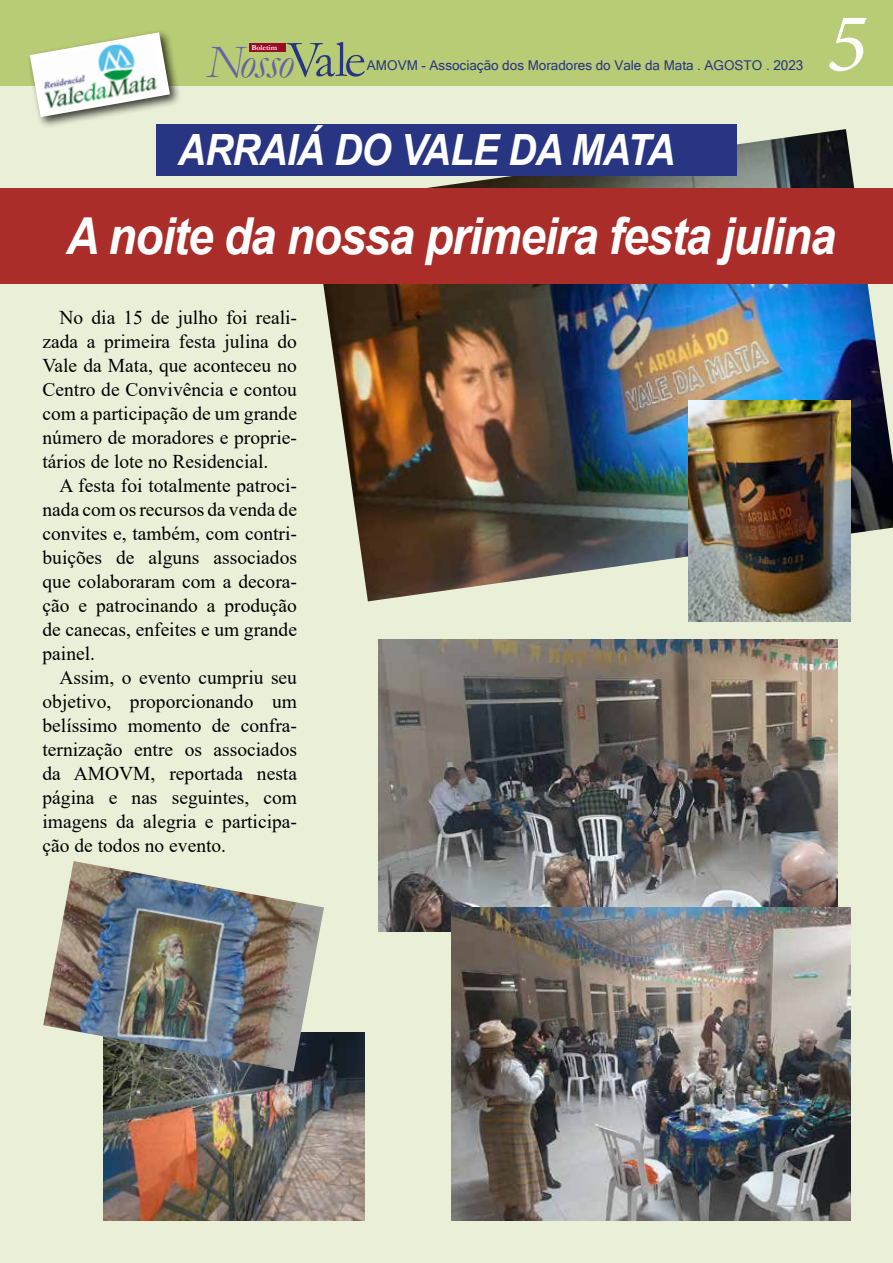
<style>
.page{position:relative;width:893px;height:1263px;background:#eaefd8}
.page>*{position:absolute;margin:0;border:0;box-sizing:border-box;transform-origin:0 0}
.t1{font:italic 84px "Minion Variable Concept";color:#fff}
.t2{font:italic 700 51px "Arial";letter-spacing:-.025em;color:#fff;scale:.9 1}
.t3{font:italic 46.95px "Garamond";letter-spacing:-.04em;color:#6565a4}
.t4{font:italic 700 43.05px "Arial";letter-spacing:-.02em;color:#fff;scale:.9 1}
.t5{font:19.5px/24px "Times New Roman";color:#000;text-align:justify}
.t6{font:13.5px "Microsoft Sans Serif";color:#283583}
.t7{font:700 7.65px "Garamond";color:#fff}
.s1{font-style:normal;font-size:52.35px;color:#283583}
</style>
<div class="page">
<div style="left:0;top:0;width:893px;height:85px;background:#b8cb75"></div>
<div style="left:249px;top:43px;width:36px;height:8px;background:#9a0b28"></div>
<div style="left:26px;top:29px;width:156px;height:100px;background:#000;opacity:.75"></div>
<svg style="left:30px;top:32px;width:140px;height:85px"></svg>
<img style="left:35px;top:38px;width:127px;height:76px">
<img style="left:323px;top:129px;width:570px;height:472px">
<div style="left:0;top:188px;width:892px;height:96px;background:#aa2d29"></div>
<img style="left:688px;top:400px;width:162px;height:221px">
<img style="left:104px;top:1032px;width:260px;height:188px">
<img style="left:43px;top:861px;width:281px;height:210px">
<img style="left:378px;top:639px;width:459px;height:293px">
<img style="left:451px;top:908px;width:399px;height:312px">
<div style="left:156px;top:124px;width:581px;height:52px;background:#283583"></div>
<h3 class="t3" style="left:207px;top:31px;width:161px">Nosso<span class="s1">Vale</span></h3>
<p class="t7" style="left:251px;top:42px;width:27px">Boletim</p>
<p class="t6" style="left:367px;top:57px;width:438px">AMOVM - Associação dos Moradores do Vale da Mata . AGOSTO . 2023</p>
<h3 class="t4" style="left:178px;top:122px;width:554px">ARRAIÁ DO VALE DA MATA</h3>
<h1 class="t1" style="left:827px;top:-15px;width:42px">5</h1>
<h2 class="t2" style="left:66px;top:203px;width:857px">A noite da nossa primeira festa julina</h2>
<p class="t5" style="left:43px;top:305px;width:256px;text-indent:17px">No dia 15 de julho foi reali&shy;zada a primeira festa julina do Vale da Mata, que aconteceu no Centro de Convivência e contou com a participação de um grande número de moradores e proprie&shy;tários de lote no Residencial.</p>
<p class="t5" style="left:43px;top:473px;width:256px;text-indent:17px">A festa foi totalmente patroci&shy;nada com os recursos da venda de convites e, também, com contri&shy;buições de alguns associados que colaboraram com a decora&shy;ção e patrocinando a produção de canecas, enfeites e um grande painel.</p>
<p class="t5" style="left:43px;top:665px;width:256px;text-indent:17px">Assim, o evento cumpriu seu objetivo, proporcionando um belíssimo momento de confra&shy;ternização entre os associados da AMOVM, reportada nesta página e nas seguintes, com imagens da alegria e participa&shy;ção de todos no evento.</p>
</div>
